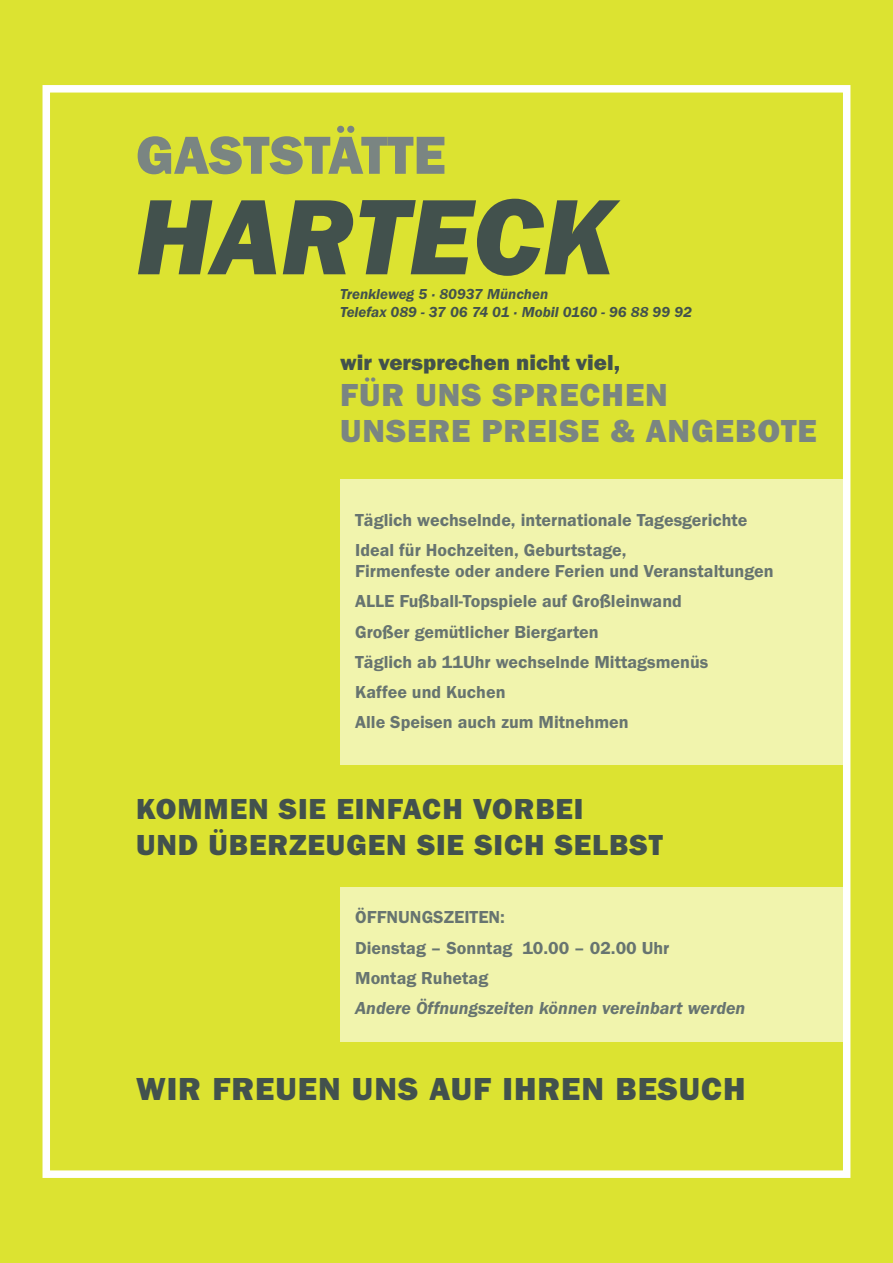
<style>
.page{position:relative;width:893px;height:1263px;background:#dce331}
.page>*{position:absolute;margin:0;border:0;box-sizing:border-box;transform-origin:0 0}
.t1{font:110.85px "Franklin Got Itc T Heav Ital";color:#42514d}
.t2{font:55.5px "Franklin Got Itc T Heav";color:#7a8582}
.t3{font:33px/36px "Franklin Got Itc T Heav";letter-spacing:.03em;color:#7a8582}
.t4{font:33px "Franklin Got Itc T Heav";letter-spacing:.03em;color:#42514d}
.t5{font:30px/36px "Franklin Got Itc T Heav";letter-spacing:.03em;color:#42514d}
.t6{font:22.5px "Franklin Got Itc T Heav";color:#42514d}
.t7{font:600 18px/30.2px "Franklin Got Itc T";color:#677470}
.t8{font:italic 600 18px "Franklin Got Itc T";color:#677470}
.t9{font:italic 600 15px/18px "Franklin Got Itc T";color:#42514d}
</style>
<div class="page">
<div style="left:340px;top:479px;width:506px;height:286px;background:#f1f4ad"></div>
<div style="left:340px;top:887px;width:506px;height:154px;background:#f1f4ad"></div>
<div style="left:43px;top:85px;width:807px;height:1093px;border:8px solid #fff"></div>
<h2 class="t2" style="left:136px;top:122px;width:311px">GASTSTÄTTE</h2>
<h1 class="t1" style="left:136px;top:171px;width:479px">HARTECK</h1>
<p class="t9" style="left:340px;top:285px;width:353px">Trenkleweg 5 · 80937 München<br>Telefax 089 - 37 06 74 01 · Mobil 0160 - 96 88 99 92</p>
<p class="t6" style="left:340px;top:349px;width:282px">wir versprechen nicht viel,</p>
<h3 class="t3" style="left:340px;top:377px;width:478px">FÜR UNS SPRECHEN<br>UNSERE PREISE &amp; ANGEBOTE</h3>
<p class="t7" style="left:355px;top:504px;width:394px">Täglich wechselnde, internationale Tagesgerichte<br>Ideal für Hochzeiten, Geburtstage,</p>
<p class="t7" style="left:355px;top:556px;width:420px">Firmenfeste oder andere Ferien und Veranstaltungen ALLE Fußball-Topspiele auf Großleinwand<br>Großer gemütlicher Biergarten<br>Täglich ab 11Uhr wechselnde Mittagsmenüs<br>Kaffee und Kuchen<br>Alle Speisen auch zum Mitnehmen</p>
<h3 class="t5" style="left:136px;top:790px;width:528px">KOMMEN SIE EINFACH VORBEI<br>UND ÜBERZEUGEN SIE SICH SELBST</h3>
<p class="t7" style="left:355px;top:902px;width:316px">ÖFFNUNGSZEITEN:<br>Dienstag – Sonntag 10.00 – 02.00 Uhr<br>Montag Ruhetag</p>
<p class="t8" style="left:355px;top:997px;width:392px">Andere Öffnungszeiten können vereinbart werden</p>
<h3 class="t4" style="left:136px;top:1069px;width:611px">WIR FREUEN UNS AUF IHREN BESUCH</h3>
</div>
